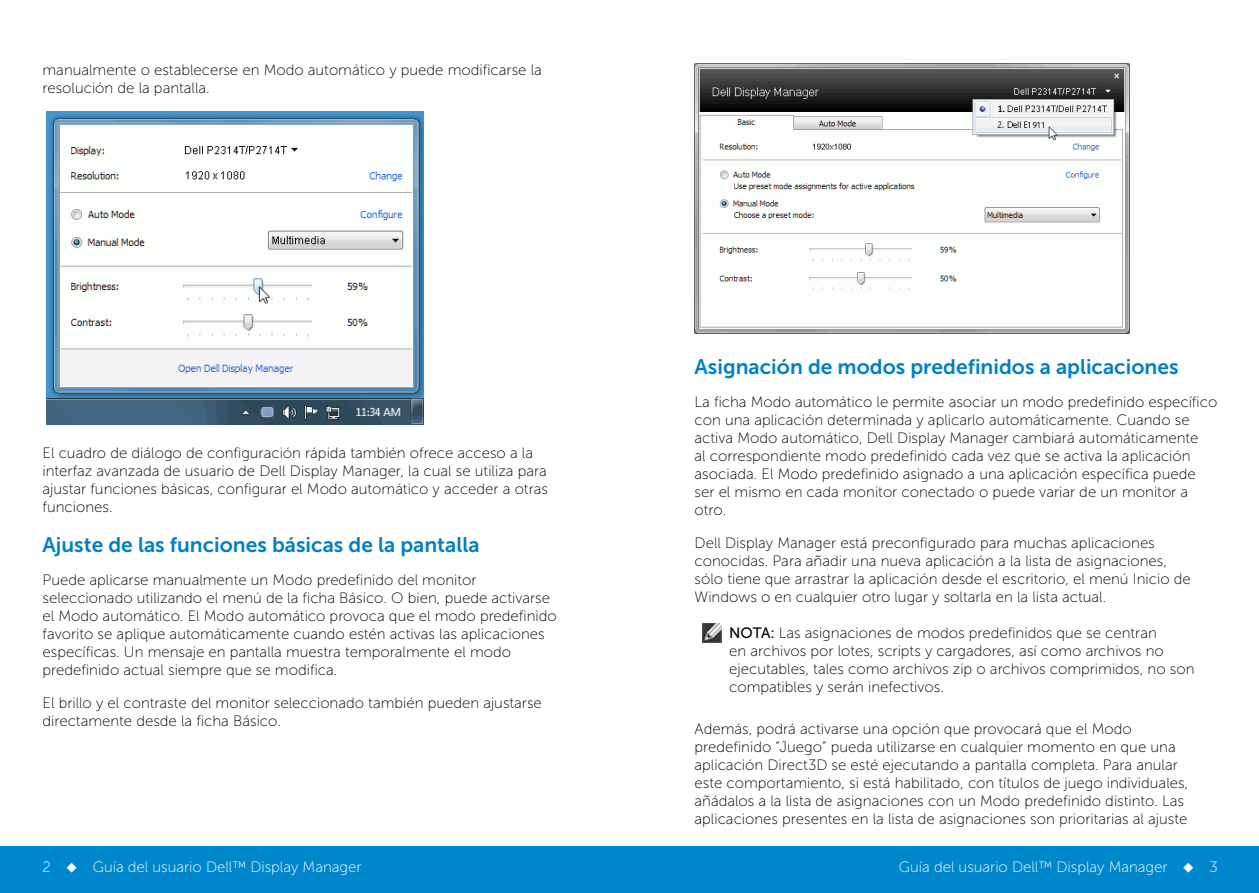
<style>
.page{position:relative;width:1259px;height:893px;background:#fff}
.page>*{position:absolute;margin:0;border:0;box-sizing:border-box;transform-origin:0 0}
.t1{font:21px "Museo Sans For Dell 700";color:#0081c6}
.t2{font:15px/18px "Museo Sans For Dell 100";color:#000}
.t3{font:15px "Museo Sans For Dell 100";color:#fff}
.s1{font-family:"Museo Sans For Dell 500"}
</style>
<div class="page">
<div style="left:0;top:846px;width:629px;height:47px;background:#0087cb"></div>
<div style="left:629px;top:846px;width:630px;height:47px;background:#0087cb"></div>
<img style="left:47px;top:111px;width:376px;height:314px">
<img style="left:694px;top:64px;width:435px;height:270px">
<img style="left:702px;top:624px;width:20px;height:19px">
<p class="t2" style="left:43px;top:61px;width:501px">manualmente o establecerse en Modo automático y puede modificarse la resolución de la pantalla.</p>
<p class="t2" style="left:43px;top:444px;width:507px">El cuadro de diálogo de configuración rápida también ofrece acceso a la interfaz avanzada de usuario de Dell Display Manager, la cual se utiliza para ajustar funciones básicas, configurar el Modo automático y acceder a otras funciones.</p>
<h1 class="t1" style="left:43px;top:533px;width:438px">Ajuste de las funciones básicas de la pantalla</h1>
<p class="t2" style="left:43px;top:571px;width:516px">Puede aplicarse manualmente un Modo predefinido del monitor seleccionado utilizando el menú de la ficha Básico. O bien, puede activarse el Modo automático. El Modo automático provoca que el modo predefinido favorito se aplique automáticamente cuando estén activas las aplicaciones específicas. Un mensaje en pantalla muestra temporalmente el modo predefinido actual siempre que se modifica.</p>
<p class="t2" style="left:43px;top:694px;width:501px">El brillo y el contraste del monitor seleccionado también pueden ajustarse directamente desde la ficha Básico.</p>
<h1 class="t1" style="left:694px;top:355px;width:485px">Asignación de modos predefinidos a aplicaciones</h1>
<p class="t2" style="left:694px;top:393px;width:524px">La ficha Modo automático le permite asociar un modo predefinido específico con una aplicación determinada y aplicarlo automáticamente. Cuando se activa Modo automático, Dell Display Manager cambiará automáticamente<br>al correspondiente modo predefinido cada vez que se activa la aplicación asociada. El Modo predefinido asignado a una aplicación específica puede ser el mismo en cada monitor conectado o puede variar de un monitor a otro.</p>
<p class="t2" style="left:694px;top:534px;width:498px">Dell Display Manager está preconfigurado para muchas aplicaciones conocidas. Para añadir una nueva aplicación a la lista de asignaciones, sólo tiene que arrastrar la aplicación desde el escritorio, el menú Inicio de Windows o en cualquier otro lugar y soltarla en la lista actual.</p>
<p class="t2" style="left:729px;top:624px;width:467px"><span class="s1">NOTA:</span> Las asignaciones de modos predefinidos que se centran<br>en archivos por lotes, scripts y cargadores, así como archivos no ejecutables, tales como archivos zip o archivos comprimidos, no son compatibles y serán inefectivos.</p>
<p class="t2" style="left:694px;top:720px;width:495px">Además, podrá activarse una opción que provocará que el Modo predefinido “Juego” pueda utilizarse en cualquier momento en que una aplicación Direct3D se esté ejecutando a pantalla completa. Para anular este comportamiento, si está habilitado, con títulos de juego individuales, añádalos a la lista de asignaciones con un Modo predefinido distinto. Las aplicaciones presentes en la lista de asignaciones son prioritarias al ajuste</p>
<p class="t3" style="left:43px;top:859px;width:320px">2 ◆ Guía del usuario Dell™ Display Manager</p>
<p class="t3" style="left:899px;top:859px;width:320px">Guía del usuario Dell™ Display Manager ◆ 3</p>
</div>
